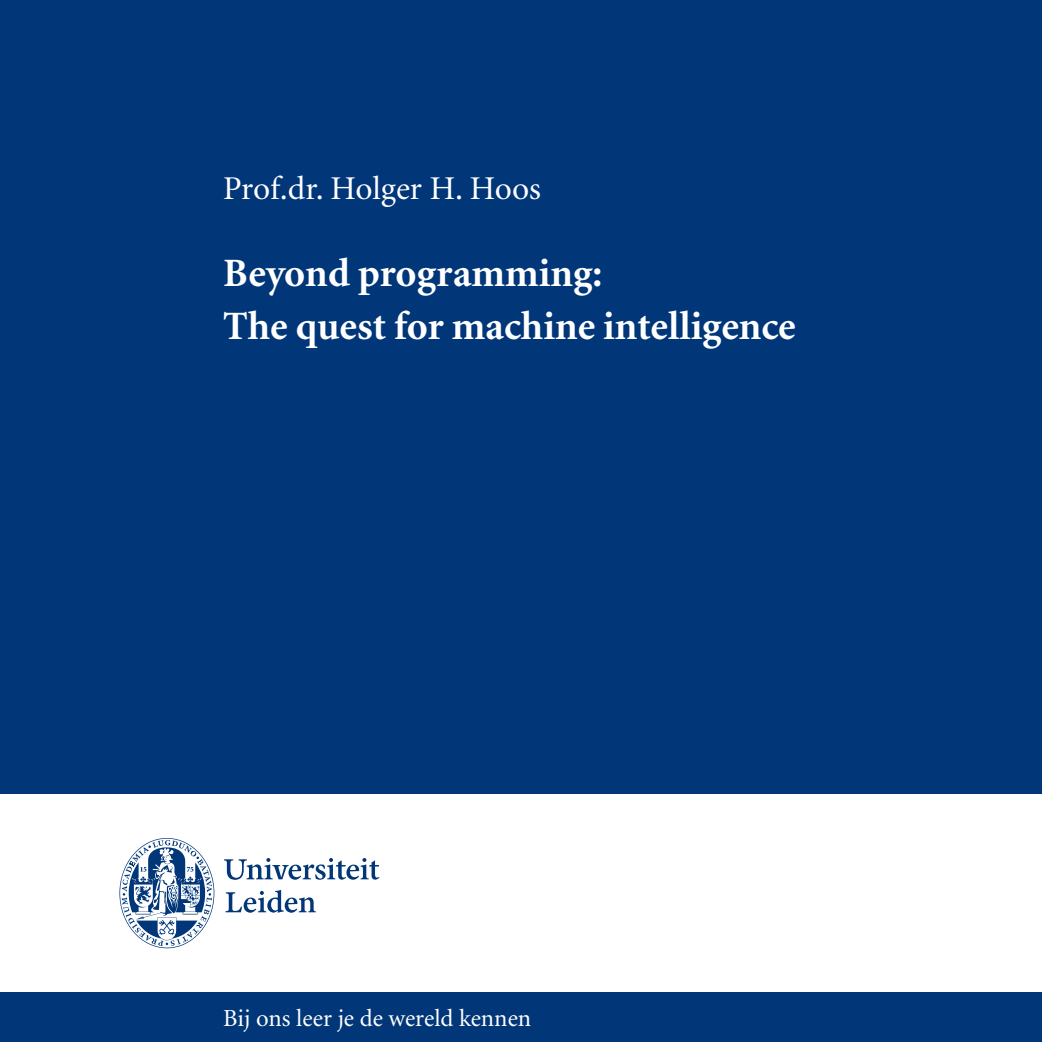
<style>
.page{position:relative;width:1042px;height:1042px;background:#fff}
.page>*{position:absolute;margin:0;border:0;box-sizing:border-box;transform-origin:0 0}
.t1{font:700 40.25px/52.5px "Minion";color:#fff}
.t2{font:33.25px "Minion";color:#fff}
.t3{font:24.5px "Minion";letter-spacing:-.005em;color:#fff}
</style>
<div class="page">
<div style="left:0;top:992px;width:1042px;height:50px;background:#013778"></div>
<div style="left:0;top:0;width:1042px;height:794px;background:#013778"></div>
<svg style="left:224px;top:858px;width:155px;height:55px"></svg>
<svg style="left:119px;top:838px;width:95px;height:110px"></svg>
<p class="t2" style="left:223px;top:172px;width:319px">Prof.dr. Holger H. Hoos</p>
<p class="t1" style="left:223px;top:248px;width:574px">Beyond programming:<br>The quest for machine intelligence</p>
<p class="t3" style="left:223px;top:1006px;width:309px">Bij ons leer je de wereld kennen</p>
</div>
